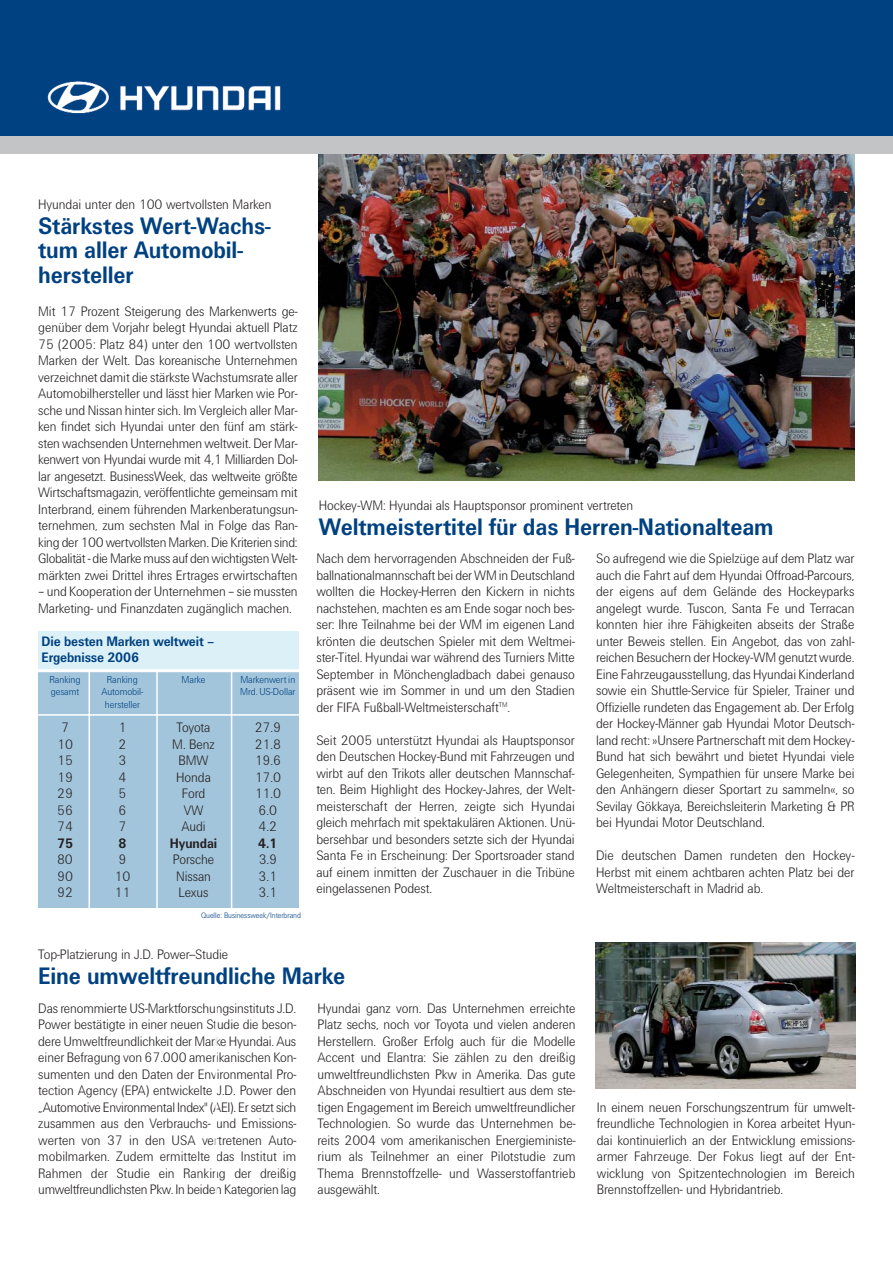
<style>
.page{position:relative;width:893px;height:1263px;background:#fff}
.page>*{position:absolute;margin:0;border:0;box-sizing:border-box;transform-origin:0 0}
.t1{font:700 24.75px/24.8px "Hyundai Sans";letter-spacing:-.005em;color:#004181}
.t2{font:300 14.25px/16.5px "Hyundai Sans";letter-spacing:-.005em;color:#231f20;text-align:justify}
.t3{font:700 14.25px/16.5px "Hyundai Sans";letter-spacing:-.01em;color:#004181}
.t4{font:700 14.25px "Hyundai Sans";letter-spacing:-.005em;color:#231f20}
.t5{font:300 10.5px "Hyundai Sans";letter-spacing:-.005em;color:#004181}
.t6{font:300 8.25px "Hyundai Sans";letter-spacing:-.005em;color:#004181}
</style>
<div class="page">
<img style="left:319px;top:153px;width:536px;height:327px">
<div style="left:0;top:0;width:893px;height:137px;background:#004181"></div>
<img style="left:47px;top:81px;width:234px;height:33px">
<div style="left:0;top:136px;width:893px;height:17px;background:#c2c4c6"></div>
<img style="left:595px;top:942px;width:261px;height:146px">
<div style="left:38px;top:633px;width:261px;height:275px;background:#a3c5db"></div>
<div style="left:38px;top:631px;width:261px;height:41px;background:#dcf1f7"></div>
<hr style="left:37px;top:669px;width:268px;height:3px;background:#fff">
<hr style="left:35px;top:714px;width:269px;height:2px;background:#fff">
<hr style="left:89px;top:671px;width:1px;height:254px;background:#fff">
<hr style="left:156px;top:671px;width:2px;height:256px;background:#fff">
<hr style="left:231px;top:671px;width:1px;height:254px;background:#fff">
<p class="t2" style="left:38px;top:197px;width:235px">Hyundai unter den 100 wertvollsten Marken</p>
<h1 class="t1" style="left:38px;top:214px;width:234px">Stärkstes Wert-Wachs&shy;tum aller Automobil&shy;hersteller</h1>
<p class="t2" style="left:38px;top:304px;width:261px">Mit 17 Prozent Steigerung des Markenwerts ge&shy;genüber dem Vorjahr belegt Hyundai aktuell Platz 75 (2005: Platz 84) unter den 100 wertvollsten Marken der Welt. Das koreanische Unternehmen verzeichnet damit die stärkste Wachstumsrate aller Automobilhersteller und lässt hier Marken wie Por&shy;sche und Nissan hinter sich. Im Vergleich aller Mar&shy;ken findet sich Hyundai unter den fünf am stärk&shy;sten wachsenden Unternehmen weltweit. Der Mar&shy;kenwert von Hyundai wurde mit 4,1 Milliarden Dol&shy;lar angesetzt. BusinessWeek, das weltweite größte Wirtschaftsmagazin, veröffentlichte gemeinsam mit Interbrand, einem führenden Markenberatungsun&shy;ternehmen, zum sechsten Mal in Folge das Ran&shy;king der 100 wertvollsten Marken. Die Kriterien sind:<br>Globalität - die Marke muss auf den wichtigsten Welt&shy;märkten zwei Drittel ihres Ertrages erwirtschaften</p>
<p class="t2" style="left:38px;top:585px;width:261px">– und Kooperation der Unternehmen – sie mussten<br>Marketing- und Finanzdaten zugänglich machen.</p>
<p class="t3" style="left:42px;top:634px;width:174px">Die besten Marken weltweit –<br>Ergebnisse 2006</p>
<p class="t5" style="left:50px;top:676px;width:33px">Ranking</p>
<p class="t5" style="left:107px;top:676px;width:33px">Ranking</p>
<p class="t5" style="left:182px;top:676px;width:25px">Marke</p>
<p class="t5" style="left:240px;top:676px;width:56px">Markenwert in</p>
<p class="t5" style="left:51px;top:688px;width:30px">gesamt</p>
<p class="t5" style="left:101px;top:688px;width:43px">Automobil-</p>
<p class="t5" style="left:240px;top:688px;width:57px">Mrd. US-Dollar</p>
<p class="t5" style="left:105px;top:701px;width:37px">hersteller</p>
<p class="t2" style="left:61px;top:721px;width:9px">7</p>
<p class="t2" style="left:118px;top:721px;width:9px">1</p>
<p class="t2" style="left:177px;top:721px;width:35px">Toyota</p>
<p class="t2" style="left:255px;top:721px;width:28px">27.9</p>
<p class="t2" style="left:57px;top:737px;width:17px">10</p>
<p class="t2" style="left:118px;top:737px;width:9px">2</p>
<p class="t2" style="left:172px;top:737px;width:44px">M. Benz</p>
<p class="t2" style="left:255px;top:737px;width:28px">21.8</p>
<p class="t2" style="left:57px;top:754px;width:17px">15</p>
<p class="t2" style="left:118px;top:754px;width:9px">3</p>
<p class="t2" style="left:179px;top:754px;width:31px">BMW</p>
<p class="t2" style="left:255px;top:754px;width:28px">19.6</p>
<p class="t2" style="left:57px;top:770px;width:17px">19</p>
<p class="t2" style="left:118px;top:770px;width:9px">4</p>
<p class="t2" style="left:176px;top:770px;width:36px">Honda</p>
<p class="t2" style="left:255px;top:770px;width:28px">17.0</p>
<p class="t2" style="left:57px;top:787px;width:17px">29</p>
<p class="t2" style="left:118px;top:787px;width:9px">5</p>
<p class="t2" style="left:182px;top:787px;width:25px">Ford</p>
<p class="t2" style="left:255px;top:787px;width:28px">11.0</p>
<p class="t2" style="left:57px;top:803px;width:17px">56</p>
<p class="t2" style="left:118px;top:803px;width:9px">6</p>
<p class="t2" style="left:184px;top:803px;width:21px">VW</p>
<p class="t2" style="left:259px;top:803px;width:20px">6.0</p>
<p class="t2" style="left:57px;top:820px;width:17px">74</p>
<p class="t2" style="left:118px;top:820px;width:9px">7</p>
<p class="t2" style="left:181px;top:820px;width:26px">Audi</p>
<p class="t2" style="left:259px;top:820px;width:20px">4.2</p>
<p class="t4" style="left:57px;top:838px;width:17px">75</p>
<p class="t4" style="left:118px;top:838px;width:10px">8</p>
<p class="t4" style="left:170px;top:838px;width:49px">Hyundai</p>
<p class="t4" style="left:258px;top:838px;width:21px">4.1</p>
<p class="t2" style="left:57px;top:853px;width:17px">80</p>
<p class="t2" style="left:118px;top:853px;width:9px">9</p>
<p class="t2" style="left:173px;top:853px;width:43px">Porsche</p>
<p class="t2" style="left:259px;top:853px;width:20px">3.9</p>
<p class="t2" style="left:57px;top:869px;width:17px">90</p>
<p class="t2" style="left:115px;top:869px;width:17px">10</p>
<p class="t2" style="left:176px;top:869px;width:36px">Nissan</p>
<p class="t2" style="left:259px;top:869px;width:20px">3.1</p>
<p class="t2" style="left:57px;top:886px;width:17px">92</p>
<p class="t2" style="left:115px;top:886px;width:17px">11</p>
<p class="t2" style="left:179px;top:886px;width:31px">Lexus</p>
<p class="t2" style="left:259px;top:886px;width:20px">3.1</p>
<p class="t6" style="left:201px;top:913px;width:102px">Quelle: Businessweek/Interbrand</p>
<p class="t2" style="left:319px;top:498px;width:316px">Hockey-WM: Hyundai als Hauptsponsor prominent vertreten</p>
<h1 class="t1" style="left:319px;top:516px;width:456px">Weltmeistertitel für das Herren-Nationalteam</h1>
<p class="t2" style="left:316px;top:552px;width:260px">Nach dem hervorragenden Abschneiden der Fuß&shy;ballnationalmannschaft bei der WM in Deutschland wollten die Hockey-Herren den Kickern in nichts nachstehen, machten es am Ende sogar noch bes&shy;ser: Ihre Teilnahme bei der WM im eigenen Land krönten die deutschen Spieler mit dem Weltmei&shy;ster-Titel. Hyundai war während des Turniers Mitte September in Mönchengladbach dabei genauso präsent wie im Sommer in und um den Stadien der FIFA Fußball-Weltmeisterschaft<sup>TM</sup>.</p>
<p class="t2" style="left:316px;top:733px;width:260px">Seit 2005 unterstützt Hyundai als Hauptsponsor den Deutschen Hockey-Bund mit Fahrzeugen und wirbt auf den Trikots aller deutschen Mannschaf&shy;ten. Beim Highlight des Hockey-Jahres, der Welt&shy;meisterschaft der Herren, zeigte sich Hyundai gleich mehrfach mit spektakulären Aktionen. Unü&shy;bersehbar und besonders setzte sich der Hyundai Santa Fe in Erscheinung: Der Sportsroader stand auf einem inmitten der Zuschauer in die Tribüne eingelassenen Podest.</p>
<p class="t2" style="left:596px;top:552px;width:260px">So aufregend wie die Spielzüge auf dem Platz war auch die Fahrt auf dem Hyundai Offroad-Parcours, der eigens auf dem Gelände des Hockeyparks angelegt wurde. Tuscon, Santa Fe und Terracan konnten hier ihre Fähigkeiten abseits der Straße unter Beweis stellen. Ein Angebot, das von zahl&shy;reichen Besuchern der Hockey-WM genutzt wurde.<br>Eine Fahrzeugausstellung, das Hyundai Kinderland sowie ein Shuttle-Service für Spieler, Trainer und Offizielle rundeten das Engagement ab. Der Erfolg der Hockey-Männer gab Hyundai Motor Deutsch&shy;land recht: »Unsere Partnerschaft mit dem Hockey-Bund hat sich bewährt und bietet Hyundai viele Gelegenheiten, Sympathien für unsere Marke bei den Anhängern dieser Sportart zu sammeln«, so Sevilay Gökkaya, Bereichsleiterin Marketing &amp; PR bei Hyundai Motor Deutschland.</p>
<p class="t2" style="left:596px;top:849px;width:260px">Die deutschen Damen rundeten den Hockey-Herbst mit einem achtbaren achten Platz bei der Weltmeisterschaft in Madrid ab.</p>
<p class="t2" style="left:38px;top:948px;width:192px">Top-Platzierung in J.D. Power--Studie</p>
<h1 class="t1" style="left:38px;top:965px;width:308px">Eine umweltfreundliche Marke</h1>
<p class="t2" style="left:38px;top:1001px;width:260px">Das renommierte US-Marktforschungsinstituts J.D.<br>Power bestätigte in einer neuen Studie die beson&shy;dere Umweltfreundlichkeit der Marke Hyundai. Aus einer Befragung von 67.000 amerikanischen Kon&shy;sumenten und den Daten der Environmental Pro&shy;tection Agency (EPA) entwickelte J.D. Power den „Automotive Environmental Index" (AEI). Er setzt sich zusammen aus den Verbrauchs- und Emissions&shy;werten von 37 in den USA vertretenen Auto&shy;mobilmarken. Zudem ermittelte das Institut im Rahmen der Studie ein Ranking der dreißig umweltfreundlichsten Pkw. In beiden Kategorien lag</p>
<p class="t2" style="left:318px;top:1001px;width:260px">Hyundai ganz vorn. Das Unternehmen erreichte Platz sechs, noch vor Toyota und vielen anderen Herstellern. Großer Erfolg auch für die Modelle Accent und Elantra: Sie zählen zu den dreißig umweltfreundlichsten Pkw in Amerika. Das gute Abschneiden von Hyundai resultiert aus dem ste&shy;tigen Engagement im Bereich umweltfreundlicher Technologien. So wurde das Unternehmen be&shy;reits 2004 vom amerikanischen Energieministe&shy;rium als Teilnehmer an einer Pilotstudie zum Thema Brennstoffzelle- und Wasserstoffantrieb ausgewählt.</p>
<p class="t2" style="left:597px;top:1100px;width:260px">In einem neuen Forschungszentrum für umwelt&shy;freundliche Technologien in Korea arbeitet Hyun&shy;dai kontinuierlich an der Entwicklung emissions&shy;armer Fahrzeuge. Der Fokus liegt auf der Ent&shy;wicklung von Spitzentechnologien im Bereich Brennstoffzellen- und Hybridantrieb.</p>
</div>
